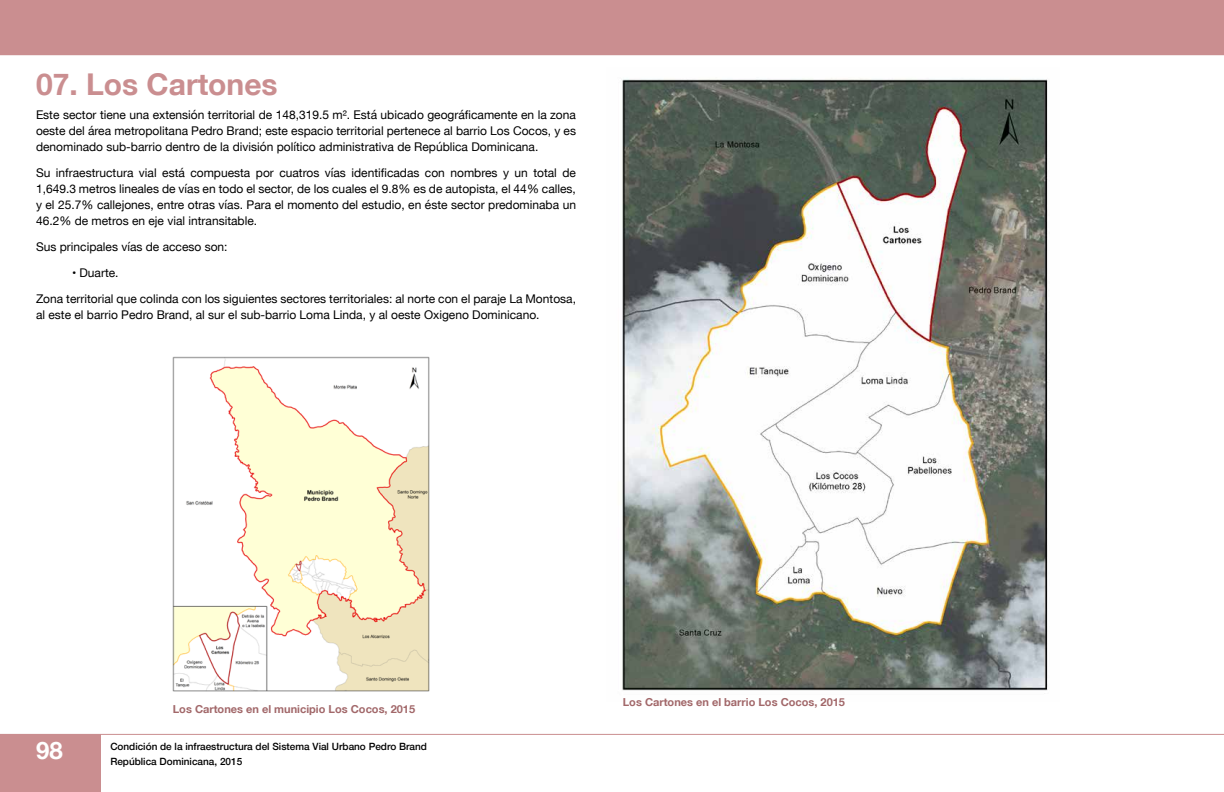
<style>
.page{position:relative;width:1224px;height:792px;background:#fff}
.page>*{position:absolute;margin:0;border:0;box-sizing:border-box;transform-origin:0 0}
.t1{font:700 30px "Helvetica Neue";color:#ca8e90}
.t2{font:700 24px "Helvetica Neue";color:#fff}
.t3{font:12px/16px "Helvetica Neue";color:#000;text-align:justify}
.t4{font:700 11px "Helvetica Neue";color:#a2686a}
.t5{font:500 10px/14.4px "Helvetica Neue";color:#000}
</style>
<div class="page">
<div style="left:0;top:734px;width:101px;height:58px;background:#ca8e90"></div>
<hr style="left:0;top:734px;width:1224px;height:1px;background:#ca8e90">
<img style="left:622px;top:78px;width:426px;height:613px">
<div style="left:0;top:0;width:1224px;height:55px;background:#ca8e90"></div>
<img style="left:172px;top:356px;width:258px;height:336px">
<h1 class="t1" style="left:36px;top:61px;width:243px">07. Los Cartones</h1>
<p class="t3" style="left:36px;top:107px;width:542px">Este sector tiene una extensión territorial de 148,319.5 m². Está ubicado geográficamente en la zona oeste del área metropolitana Pedro Brand; este espacio territorial pertenece al barrio Los Cocos, y es denominado sub-barrio dentro de la división político administrativa de República Dominicana.</p>
<p class="t3" style="left:36px;top:165px;width:542px">Su infraestructura vial está compuesta por cuatros vías identificadas con nombres y un total de 1,649.3 metros lineales de vías en todo el sector, de los cuales el 9.8% es de autopista, el 44% calles, y el 25.7% callejones, entre otras vías. Para el momento del estudio, en éste sector predominaba un 46.2% de metros en eje vial intransitable.</p>
<p class="t3" style="left:36px;top:239px;width:193px">Sus principales vías de acceso son:</p>
<p class="t3" style="left:36px;top:260px;width:542px;line-height:26px;text-indent:36px">• Duarte.<br>Zona territorial que colinda con los siguientes sectores territoriales: al norte con el paraje La Montosa,</p>
<p class="t3" style="left:36px;top:307px;width:505px">al este el barrio Pedro Brand, al sur el sub-barrio Loma Linda, y al oeste Oxigeno Dominicano.</p>
<p class="t4" style="left:173px;top:700px;width:244px">Los Cartones en el municipio Los Cocos, 2015</p>
<h2 class="t2" style="left:36px;top:731px;width:28px">98</h2>
<p class="t5" style="left:110px;top:739px;width:318px">Condición de la infraestructura del Sistema Vial Urbano Pedro Brand<br>República Dominicana, 2015</p>
<p class="t4" style="left:623px;top:693px;width:224px">Los Cartones en el barrio Los Cocos, 2015</p>
</div>
